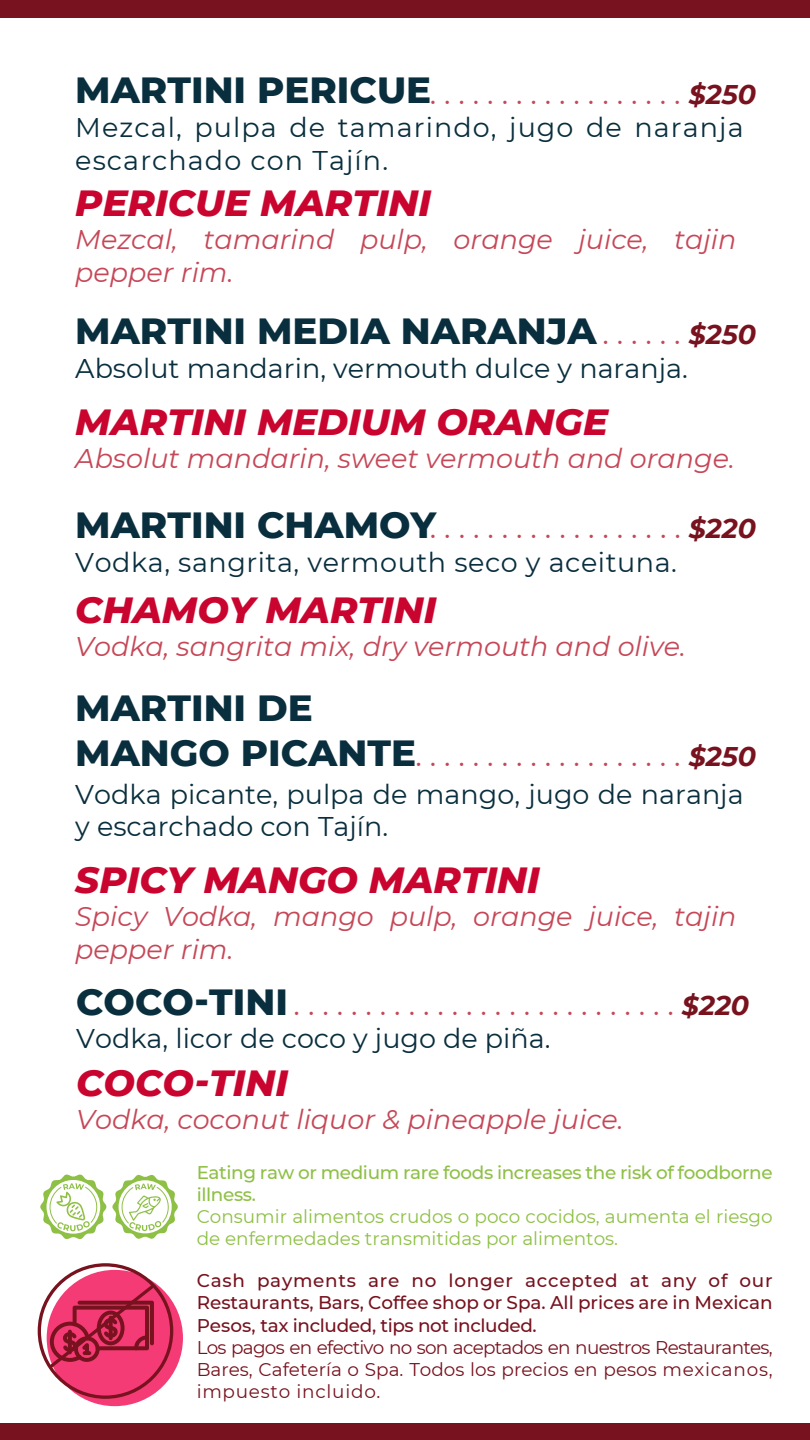
<style>
.page{position:relative;width:810px;height:1440px;background:#fff}
.page>*{position:absolute;margin:0;border:0;box-sizing:border-box;transform-origin:0 0}
.t1{font:italic 800 37.2px "Montserrat";color:#c9052f}
.t2{font:800 37.2px "Montserrat";color:#092e3d}
.t3{font:30.38px "Montserrat";color:#c64757}
.t4{font:italic 27.08px/32.5px "Montserrat";color:#c64757}
.t5{font:27.08px/32.5px "Montserrat";color:#092e3d}
.t6{font:27.08px/32.5px "Montserrat";letter-spacing:.04em;color:#092e3d}
.t7{font:27.08px "Montserrat";letter-spacing:.02em;color:#092e3d}
.t8{font:500 18.38px/22.1px "Montserrat";letter-spacing:-.02em;color:#77121e;text-align:justify}
.t9{font:18.38px/22.1px "Montserrat";letter-spacing:.04em;color:#77121e;text-align:justify}
.t10{font:18.38px/22.1px "Montserrat";color:#8ec045}
.t11{font:500 18.38px/22.1px "Montserrat";letter-spacing:-.02em;color:#8ec045}
.s1{font-weight:800;font-size:37.2px;color:#092e3d}
.s2{font-weight:700;font-style:italic;font-size:27px;color:#77121e}
.s3{font-weight:400;font-size:30.38px;color:#c64757}
</style>
<div class="page">
<div style="left:0;top:0;width:810px;height:18px;background:#77121e"></div>
<div style="left:0;top:1424px;width:810px;height:16px;background:#77121e"></div>
<div style="left:47px;top:1270px;width:136px;height:136px;background:#f43b75;border-radius:50%"></div>
<svg style="left:38px;top:1263px;width:135px;height:136px"></svg>
<svg style="left:40px;top:1174px;width:138px;height:65px"></svg>
<p class="t3" style="left:75px;top:72px;width:682px"><span class="s1">MARTINI PERICUE</span>. . . . . . . . . . . . . . . . . . <span class="s2">$250</span></p>
<p class="t6" style="left:75px;top:111px;width:670px">Mezcal, pulpa de tamarindo, jugo de naranja escarchado con Tajín.</p>
<h1 class="t1" style="left:75px;top:176px;width:357px">PERICUE MARTINI</h1>
<p class="t4" style="left:75px;top:223px;width:663px">Mezcal, tamarind pulp, orange juice, tajin pepper rim.</p>
<h1 class="t2" style="left:75px;top:304px;width:682px">MARTINI MEDIA NARANJA <span class="s3">. . . . . .</span> <span class="s2">$250</span></h1>
<p class="t5" style="left:75px;top:351px;width:614px">Absolut mandarin, vermouth dulce y naranja.</p>
<h1 class="t1" style="left:75px;top:395px;width:534px">MARTINI MEDIUM ORANGE</h1>
<p class="t4" style="left:75px;top:441px;width:661px">Absolut mandarin, sweet vermouth and orange.</p>
<p class="t3" style="left:75px;top:506px;width:682px"><span class="s1">MARTINI CHAMOY</span>. . . . . . . . . . . . . . . . . . <span class="s2">$220</span></p>
<p class="t7" style="left:75px;top:543px;width:603px">Vodka, sangrita, vermouth seco y aceituna.</p>
<h1 class="t1" style="left:75px;top:583px;width:363px">CHAMOY MARTINI</h1>
<p class="t4" style="left:75px;top:629px;width:612px">Vodka, sangrita mix, dry vermouth and olive.</p>
<h1 class="t2" style="left:75px;top:681px;width:239px">MARTINI DE</h1>
<p class="t3" style="left:75px;top:734px;width:682px"><span class="s1">MANGO PICANTE</span>. . . . . . . . . . . . . . . . . . . <span class="s2">$250</span></p>
<p class="t5" style="left:75px;top:777px;width:670px">Vodka picante, pulpa de mango, jugo de naranja y escarchado con Tajín.</p>
<h1 class="t1" style="left:75px;top:853px;width:466px">SPICY MANGO MARTINI</h1>
<p class="t4" style="left:75px;top:899px;width:663px">Spicy Vodka, mango pulp, orange juice, tajin pepper rim.</p>
<p class="t3" style="left:76px;top:983px;width:674px"><span class="s1">COCO-TINI</span> . . . . . . . . . . . . . . . . . . . . . . . . . . . <span class="s2">$220</span></p>
<p class="t5" style="left:76px;top:1021px;width:476px">Vodka, licor de coco y jugo de piña.</p>
<h1 class="t1" style="left:76px;top:1056px;width:213px">COCO-TINI</h1>
<p class="t4" style="left:76px;top:1102px;width:549px">Vodka, coconut liquor &amp; pineapple juice.</p>
<p class="t11" style="left:197px;top:1160px;width:578px">Eating raw or medium rare foods increases the risk of foodborne illness.</p>
<p class="t10" style="left:197px;top:1205px;width:578px">Consumir alimentos crudos o poco cocidos, aumenta el riesgo de enfermedades transmitidas por alimentos.</p>
<p class="t8" style="left:197px;top:1269px;width:578px">Cash payments are no longer accepted at any of our Restaurants, Bars, Coffee shop or Spa. All prices are in Mexican Pesos, tax included, tips not included.</p>
<p class="t9" style="left:197px;top:1335px;width:578px">Los pagos en efectivo no son aceptados en nuestros Restaurantes, Bares, Cafetería o Spa. Todos los precios en pesos mexicanos, impuesto incluido.</p>
</div>
